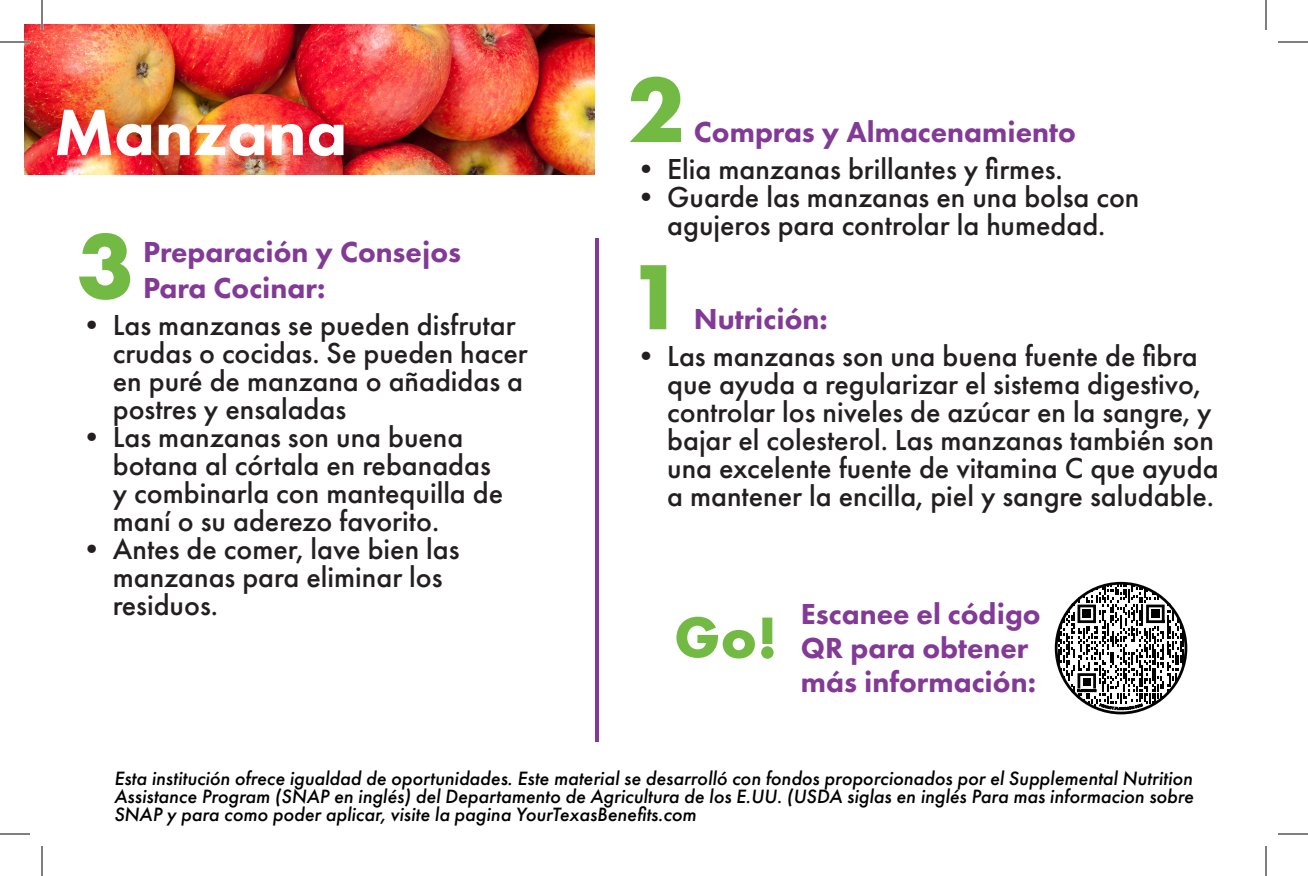
<style>
.page{position:relative;width:1308px;height:876px;background:#fff}
.page>*{position:absolute;margin:0;border:0;box-sizing:border-box;transform-origin:0 0}
.t1{font:700 96px "Futura PT";color:#72ba43}
.t2{font:800 68px "Futura PT";color:#fff}
.t3{font:700 60px "Futura PT";color:#72ba43}
.t4{font:500 30px/28px "Futura PT";color:#231f20}
.Paragraph_Head{font:800 30px/34px "Futura PT";color:#823a96}
.t5{font:italic 500 20px/18px "Futura PT";color:#000;text-align:justify}
</style>
<div class="page">
<hr style="left:595px;top:239px;width:4px;height:503px;background:#823a96">
<img style="left:24px;top:24px;width:571px;height:150px">
<svg style="left:1058px;top:584px;width:126px;height:129px"></svg>
<svg style="left:1056px;top:583px;width:130px;height:130px"></svg>
<div style="left:1055px;top:582px;width:132px;height:132px;border:3px solid #000;border-radius:50%"></div>
<hr style="left:0;top:41px;width:30px;height:2px;background:#fff">
<hr style="left:41px;top:0;width:2px;height:30px;background:#fff">
<hr style="left:0;top:42px;width:30px;height:1px;background:#000">
<hr style="left:1278px;top:42px;width:30px;height:1px;background:#000">
<hr style="left:0;top:834px;width:30px;height:1px;background:#000">
<hr style="left:1278px;top:834px;width:30px;height:1px;background:#000">
<hr style="left:42px;top:0;width:1px;height:30px;background:#000">
<hr style="left:42px;top:846px;width:1px;height:30px;background:#000">
<hr style="left:1266px;top:0;width:1px;height:30px;background:#000">
<hr style="left:1266px;top:846px;width:1px;height:30px;background:#000">
<p class="t2" style="left:54px;top:90px;width:295px">Manzana</p>
<p class="t1" style="left:76px;top:204px;width:59px">3</p>
<p class="Paragraph_Head" style="left:143px;top:233px;width:320px;line-height:36px">Preparación y Consejos<br>Para Cocinar:</p>
<p class="t4" style="left:113px;top:311px;width:417px;text-indent:-36px">• Las manzanas se pueden disfrutar crudas o cocidas. Se pueden hacer en puré de manzana o añadidas a postres y ensaladas</p>
<p class="t4" style="left:113px;top:423px;width:392px;text-indent:-36px">• Las manzanas son una buena botana al córtala en rebanadas y combinarla con mantequilla de maní o su aderezo favorito.</p>
<p class="t4" style="left:113px;top:535px;width:348px;text-indent:-36px">• Antes de comer, lave bien las manzanas para eliminar los residuos.</p>
<p class="t1" style="left:627px;top:48px;width:59px">2</p>
<p class="Paragraph_Head" style="left:694px;top:115px;width:384px">Compras y Almacenamiento</p>
<p class="t4" style="left:631px;top:155px;width:433px">• Elia manzanas brillantes y firmes.</p>
<p class="t4" style="left:631px;top:183px;width:510px;text-align:center">• Guarde las manzanas en una bolsa con agujeros para controlar la humedad.</p>
<p class="t1" style="left:627px;top:235px;width:59px">1</p>
<p class="Paragraph_Head" style="left:694px;top:301px;width:136px">Nutrición:</p>
<p class="t4" style="left:667px;top:342px;width:553px;text-indent:-36px">• Las manzanas son una buena fuente de fibra que ayuda a regularizar el sistema digestivo, controlar los niveles de azúcar en la sangre, y bajar el colesterol. Las manzanas también son una excelente fuente de vitamina C que ayuda a mantener la encilla, piel y sangre saludable.</p>
<p class="t3" style="left:674px;top:599px;width:105px">Go!</p>
<p class="Paragraph_Head" style="left:801px;top:597px;width:241px">Escanee el código<br>QR para obtener más información:</p>
<p class="t5" style="left:114px;top:770px;width:1081px">Esta institución ofrece igualdad de oportunidades. Este material se desarrolló con fondos proporcionados por el Supplemental Nutrition Assistance Program (SNAP en inglés) del Departamento de Agricultura de los E.UU. (USDA siglas en inglés Para mas informacion sobre SNAP y para como poder aplicar, visite la pagina YourTexasBenefits.com</p>
</div>
